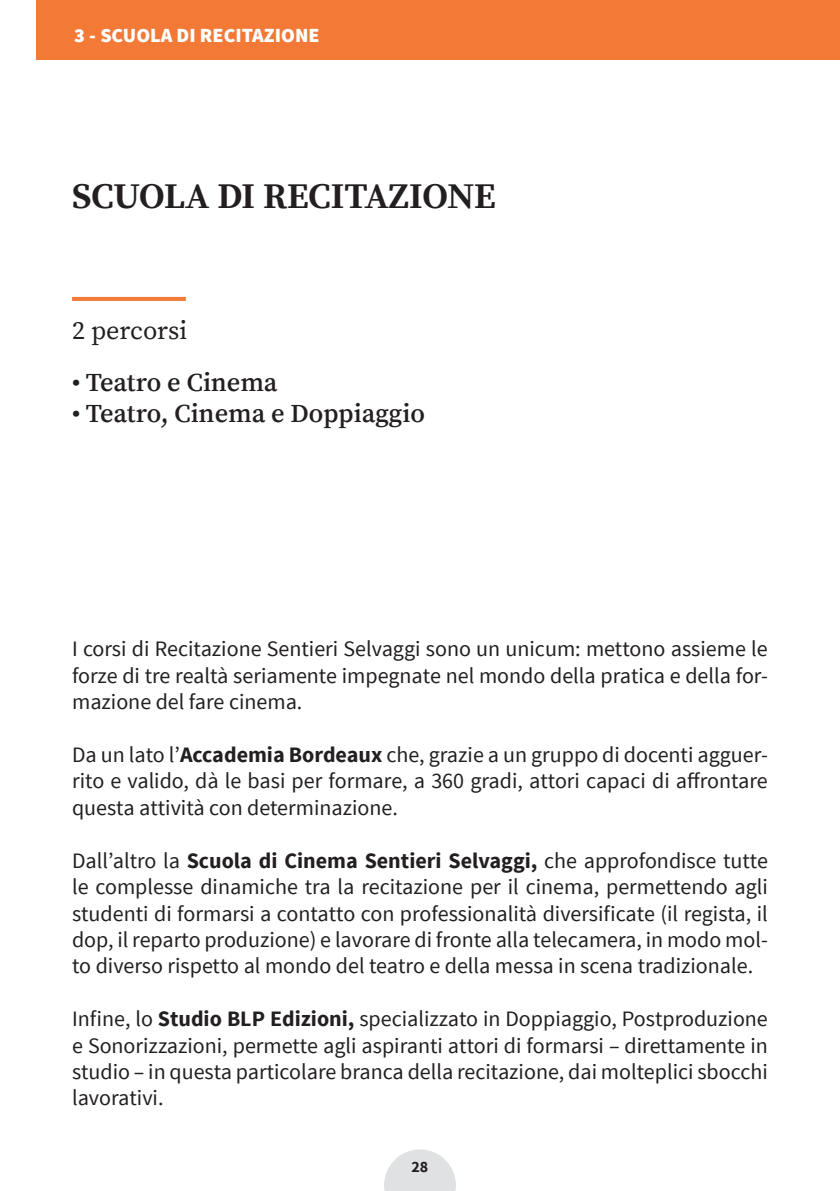
<style>
.page{position:relative;width:840px;height:1191px;background:#fff}
.page>*{position:absolute;margin:0;border:0;box-sizing:border-box;transform-origin:0 0}
.t1{font:700 36px "Source Serif Pro";letter-spacing:-.01em;color:#231f20}
.t2{font:600 26px "Source Serif Pro";color:#231f20}
.t3{font:26px "Source Serif Pro";color:#231f20}
.t4{font:22px/26.4px "Source Sans Pro";color:#231f20;text-align:justify}
.t5{font:900 20px "Source Sans Pro";color:#fff}
.t6{font:700 16px "Source Sans Pro";color:#231f20}
.s1{font-weight:700}
</style>
<div class="page">
<div style="left:37px;top:0;width:802px;height:59px;background:#f37936"></div>
<svg style="left:72px;top:297px;width:114px;height:4px"></svg>
<svg style="left:384px;top:1149px;width:71px;height:42px"></svg>
<p class="t5" style="left:74px;top:22px;width:246px">3 - SCUOLA DI RECITAZIONE</p>
<p class="t1" style="left:72px;top:174px;width:425px">SCUOLA DI RECITAZIONE</p>
<p class="t3" style="left:72px;top:315px;width:116px">2 percorsi</p>
<p class="t2" style="left:72px;top:367px;width:207px">• Teatro e Cinema</p>
<p class="t2" style="left:72px;top:398px;width:354px">• Teatro, Cinema e Doppiaggio</p>
<p class="t4" style="left:72px;top:636px;width:697px">I corsi di Recitazione Sentieri Selvaggi sono un unicum: mettono assieme le forze di tre realtà seriamente impegnate nel mondo della pratica e della for&shy;mazione del fare cinema.</p>
<p class="t4" style="left:72px;top:742px;width:697px">Da un lato l’<span class="s1">Accademia Bordeaux</span> che, grazie a un gruppo di docenti agguer&shy;rito e valido, dà le basi per formare, a 360 gradi, attori capaci di affrontare questa attività con determinazione.</p>
<p class="t4" style="left:72px;top:847px;width:697px">Dall’altro la <span class="s1">Scuola di Cinema Sentieri Selvaggi,</span> che approfondisce tutte le complesse dinamiche tra la recitazione per il cinema, permettendo agli studenti di formarsi a contatto con professionalità diversificate (il regista, il dop, il reparto produzione) e lavorare di fronte alla telecamera, in modo mol&shy;to diverso rispetto al mondo del teatro e della messa in scena tradizionale.</p>
<p class="t4" style="left:72px;top:1006px;width:697px">Infine, lo <span class="s1">Studio BLP Edizioni,</span> specializzato in Doppiaggio, Postproduzione e Sonorizzazioni, permette agli aspiranti attori di formarsi – direttamente in studio – in questa particolare branca della recitazione, dai molteplici sbocchi lavorativi.</p>
<p class="t6" style="left:411px;top:1156px;width:18px">28</p>
</div>
